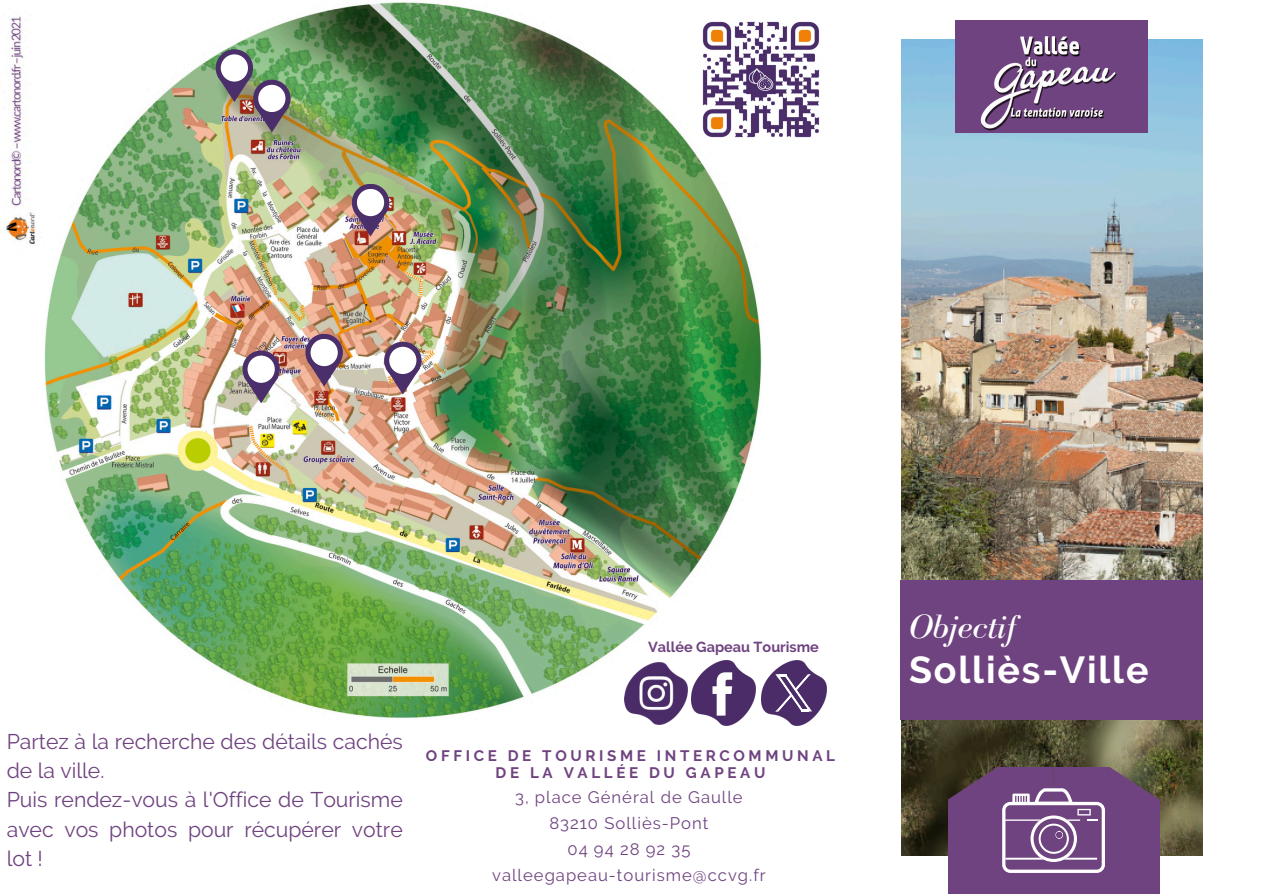
<style>
.page{position:relative;width:1263px;height:894px;background:#fff}
.page>*{position:absolute;margin:0;border:0;box-sizing:border-box;transform-origin:0 0}
.t1{font:700 37.5px "Raleway";letter-spacing:.05em;color:#fff}
.t2{font:italic 34.65px "Bodoni FLF";color:#fff}
.t3{font:21.15px/29.2px "Raleway";color:#6f4380}
.t4{font:16.65px/25.8px "Raleway";letter-spacing:.06em;color:#6f4380;text-align:center}
.t5{font:700 15.15px/16.8px "Raleway";letter-spacing:.24em;color:#6f4380;text-align:center}
.t6{font:700 14.4px "Raleway";color:#6f4380}
</style>
<div class="page">
<img style="left:901px;top:39px;width:302px;height:816px">
<div style="left:948px;top:799px;width:211px;height:94px;background:#6f4380"></div>
<div style="left:900px;top:580px;width:303px;height:139px;background:#6f4380"></div>
<img style="left:955px;top:21px;width:192px;height:125px">
<img style="left:44px;top:2px;width:718px;height:716px">
<img style="left:696px;top:14px;width:124px;height:131px">
<img style="left:692px;top:660px;width:64px;height:65px">
<img style="left:625px;top:662px;width:63px;height:62px">
<img style="left:761px;top:660px;width:65px;height:65px">
<div style="left:775px;top:677px;width:40px;height:35px;background:#4b2c68"></div>
<svg style="left:775px;top:674px;width:37px;height:37px"></svg>
<img style="left:6px;top:2px;width:42px;height:268px">
<svg style="left:948px;top:766px;width:211px;height:106px"></svg>
<div style="left:352px;top:184px;width:37px;height:37px;background:#4b2f6a;border-radius:50%"></div>
<svg style="left:353px;top:210px;width:35px;height:26px"></svg>
<div style="left:357px;top:189px;width:27px;height:27px;background:#fff;border-radius:50%"></div>
<div style="left:216px;top:49px;width:37px;height:38px;background:#4b2f6a;border-radius:50%"></div>
<div style="left:221px;top:54px;width:27px;height:28px;background:#fff;border-radius:50%"></div>
<svg style="left:253px;top:80px;width:38px;height:37px"></svg>
<img style="left:217px;top:76px;width:72px;height:56px">
<div style="left:258px;top:85px;width:27px;height:27px;background:#fff;border-radius:50%"></div>
<svg style="left:242px;top:350px;width:38px;height:38px"></svg>
<svg style="left:244px;top:377px;width:34px;height:26px"></svg>
<div style="left:248px;top:355px;width:27px;height:28px;background:#fff;border-radius:50%"></div>
<div style="left:305px;top:334px;width:38px;height:37px;background:#4b2f6a;border-radius:50%"></div>
<svg style="left:307px;top:360px;width:34px;height:26px"></svg>
<div style="left:311px;top:339px;width:27px;height:27px;background:#fff;border-radius:50%"></div>
<svg style="left:384px;top:341px;width:38px;height:38px"></svg>
<svg style="left:386px;top:368px;width:34px;height:26px"></svg>
<div style="left:389px;top:346px;width:27px;height:28px;background:#fff;border-radius:50%"></div>
<p class="t6" style="left:648px;top:638px;width:172px">Vallée Gapeau Tourisme</p>
<h2 class="t3" style="left:7px;top:726px;width:397px">Partez à la recherche des détails cachés de la ville.<br>Puis rendez-vous à l'Office de Tourisme avec vos photos pour récupérer votre lot !</h2>
<p class="t5" style="left:426px;top:747px;width:410px">OFFICE DE TOURISME INTERCOMMUNAL<br>DE LA VALLÉE DU GAPEAU</p>
<p class="t4" style="left:492px;top:784px;width:275px">3, place Général de Gaulle<br>83210 Solliès-Pont<br>04 94 28 92 35 valleegapeau-tourisme@ccvg.fr</p>
<p class="t2" style="left:909px;top:608px;width:110px">Objectif</p>
<p class="t1" style="left:909px;top:647px;width:241px">Solliès-Ville</p>
</div>
